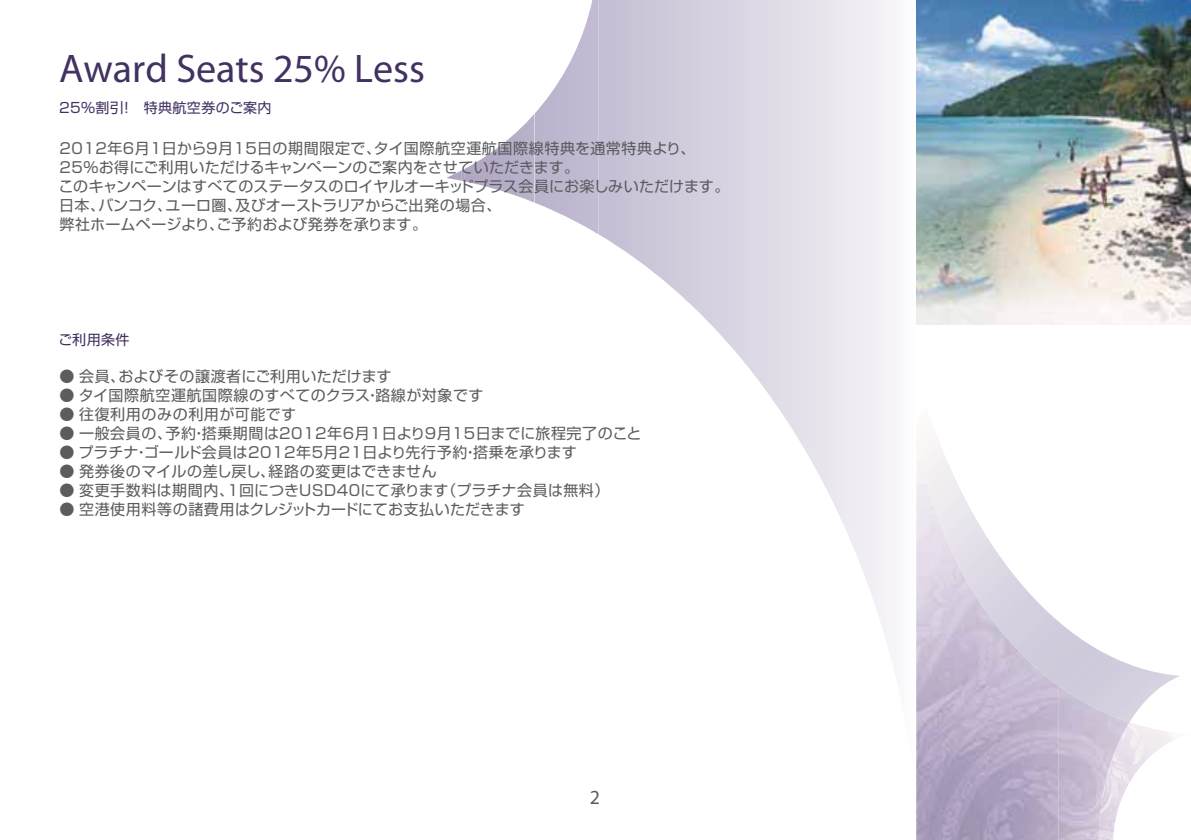
<style>
.page{position:relative;width:1191px;height:840px;background:#fff}
.page>*{position:absolute;margin:0;border:0;box-sizing:border-box;transform-origin:0 0}
.t1{font:40px "Myriad Pro";color:#423161}
.t2{font:20px "Myriad Pro";color:#5a5c5e}
.t3{font:15px/19px "Shin Go Pro Regular 90 pv RKSJ H";letter-spacing:.02em;color:#5a5c5e}
.t4{font:15px "Shin Go Pro Regular 90 pv RKSJ H";letter-spacing:.04em;color:#5a5c5e}
.t5{font:14px "Shin Go Pro Regular 90 pv RKSJ H";letter-spacing:.03em;color:#423161}
.s1{font-family:"Koz Go Pro Regular 90 pv RKSJ H"}
</style>
<div class="page">
<svg style="left:635px;top:0;width:256px;height:655px"></svg>
<svg style="left:631px;top:0;width:4px;height:258px"></svg>
<svg style="left:598px;top:0;width:33px;height:255px;background:#c9c2d6"></svg>
<hr style="left:595px;top:0;width:3px;height:790px;background:#c3bcd1">
<svg style="left:534px;top:0;width:61px;height:232px"></svg>
<hr style="left:531px;top:0;width:3px;height:790px;background:#bab2cb">
<svg style="left:465px;top:118px;width:66px;height:83px"></svg>
<img style="left:987px;top:537px;width:193px;height:246px">
<img style="left:916px;top:441px;width:71px;height:398px">
<img style="left:986px;top:612px;width:72px;height:227px">
<img style="left:1058px;top:685px;width:71px;height:154px">
<img style="left:916px;top:0;width:275px;height:324px">
<p class="t1" style="left:59px;top:45px;width:367px">Award Seats 25% Less</p>
<p class="t5" style="left:59px;top:102px;width:214px">25％割引！　特典航空券のご案内</p>
<p class="t3" style="left:59px;top:140px;width:672px">2012年6月1日から9月15日の期間限定で、タイ国際航空運航国際線特典を通常特典より、<br>25％お得にご利用いただけるキャンペーンのご案内をさせていただきます。<br>このキャンペーンはすべてのステータスのロイヤルオーキッドプラス会員にお楽しみいただけます。日本、バンコク、ユーロ圏、及びオーストラリアからご出発の場合、<br>弊社ホームページより、ご予約および発券を承ります。</p>
<p class="t5" style="left:59px;top:334px;width:72px">ご利用条件</p>
<p class="t3" style="left:59px;top:368px;width:334px"><span class="s1">●</span> 会員、およびその譲渡者にご利用いただけます</p>
<p class="t3" style="left:59px;top:387px;width:425px"><span class="s1">●</span> タイ国際航空運航国際線のすべてのクラス・路線が対象です</p>
<p class="t4" style="left:59px;top:408px;width:238px"><span class="s1">●</span> 往復利用のみの利用が可能です</p>
<p class="t4" style="left:59px;top:427px;width:583px"><span class="s1">●</span> 一般会員の、予約・搭乗期間は2012年6月1日より9月15日までに旅程完了のこと</p>
<p class="t3" style="left:59px;top:444px;width:519px"><span class="s1">●</span> プラチナ・ゴールド会員は2012年5月21日より先行予約・搭乗を承ります</p>
<p class="t3" style="left:59px;top:463px;width:379px"><span class="s1">●</span> 発券後のマイルの差し戻し、経路の変更はできません</p>
<p class="t3" style="left:59px;top:482px;width:551px"><span class="s1">●</span> 変更手数料は期間内、１回につきUSD40にて承ります（プラチナ会員は無料）</p>
<p class="t3" style="left:59px;top:501px;width:467px"><span class="s1">●</span> 空港使用料等の諸費用はクレジットカードにてお支払いただきます</p>
<p class="t2" style="left:590px;top:785px;width:12px">2</p>
</div>
